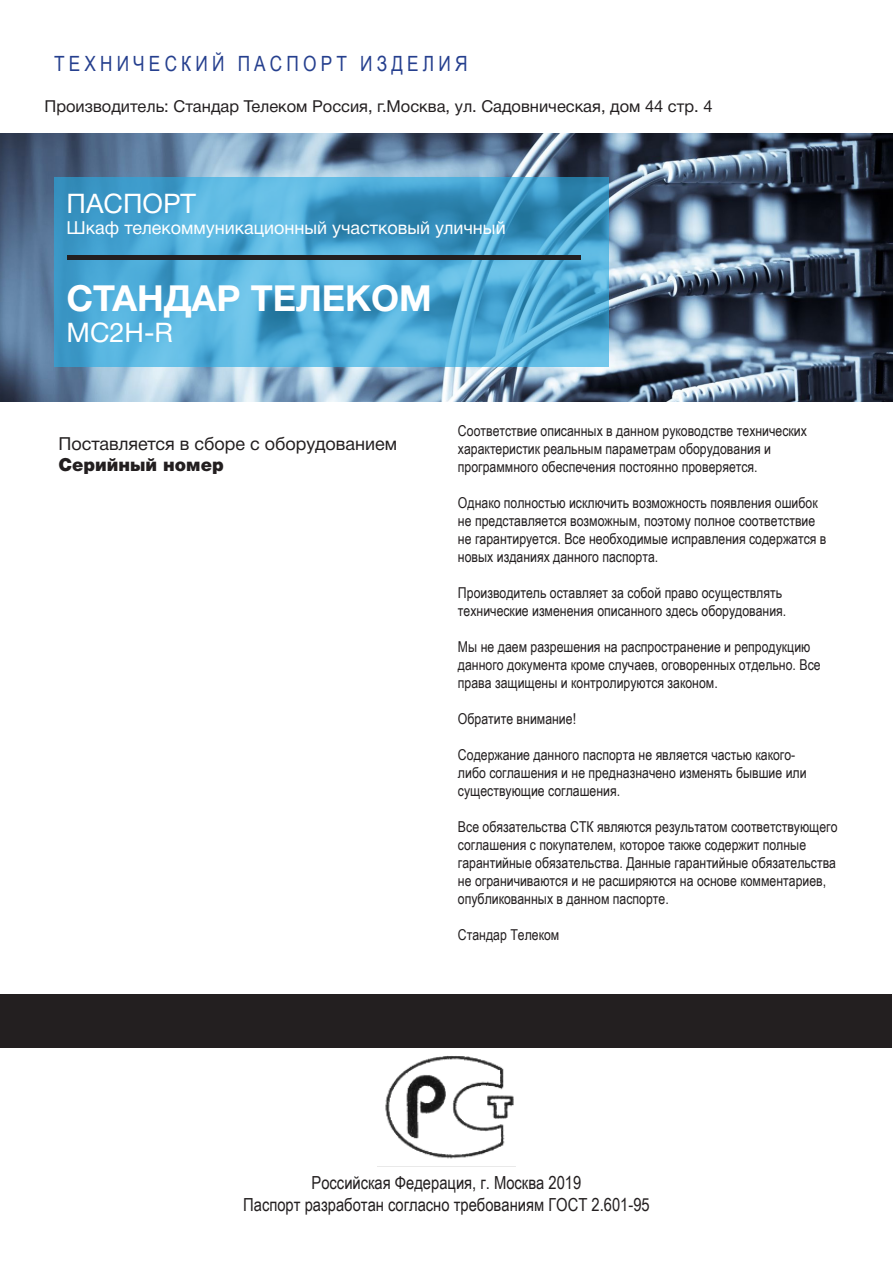
<style>
.page{position:relative;width:893px;height:1263px;background:#fff}
.page>*{position:absolute;margin:0;border:0;box-sizing:border-box;transform-origin:0 0}
.t1{font:700 36px "Helvetica Neue Cyr";color:#fff}
.t2{font:27px "Helvetica Neue Cyr";color:#fff}
.t3{font:21px "Arial Narrow";letter-spacing:.2em;color:#253f8e}
.t4{font:18px "Arial Narrow";color:#231f20}
.t5{font:18px/21.6px "Helvetica Neue Cyr";color:#231f20}
.t6{font:18px "Helvetica Neue Cyr";color:#fff}
.t7{font:16.5px "Helvetica Neue Cyr";color:#231f20}
.t8{font:15px/18px "Arial Narrow";color:#231f20}
.s1{font-weight:900}
</style>
<div class="page">
<div style="left:1px;top:994px;width:891px;height:53px;background:#231f20"></div>
<img style="left:385px;top:1056px;width:129px;height:103px">
<img style="left:0;top:134px;width:893px;height:268px">
<svg style="left:54px;top:177px;width:554px;height:189px;background:#4da7d2"></svg>
<hr style="left:67px;top:256px;width:513px;height:4px;background:#231f20">
<p class="t3" style="left:54px;top:48px;width:415px">ТЕХНИЧЕСКИЙ ПАСПОРТ ИЗДЕЛИЯ</p>
<p class="t7" style="left:44px;top:97px;width:670px">Производитель: Стандар Телеком Россия, г.Москва, ул. Садовническая, дом 44 стр. 4</p>
<p class="t2" style="left:67px;top:188px;width:131px">ПАСПОРТ</p>
<p class="t6" style="left:67px;top:218px;width:441px">Шкаф телекоммуникационный участковый уличный</p>
<p class="t1" style="left:67px;top:278px;width:367px">СТАНДАР ТЕЛЕКОМ</p>
<p class="t2" style="left:67px;top:318px;width:108px">MC2H-R</p>
<p class="t5" style="left:59px;top:433px;width:340px">Поставляется в сборе с оборудованием<br><span class="s1">Серийный номер</span></p>
<p class="t8" style="left:458px;top:421px;width:350px">Соответствие описанных в данном руководстве технических характеристик реальным параметрам оборудования и программного обеспечения постоянно проверяется.</p>
<p class="t8" style="left:458px;top:493px;width:370px">Однако полностью исключить возможность появления ошибок не представляется возможным, поэтому полное соответствие не гарантируется. Все необходимые исправления содержатся в новых изданиях данного паспорта.</p>
<p class="t8" style="left:458px;top:583px;width:330px">Производитель оставляет за собой право осуществлять технические изменения описанного здесь оборудования.</p>
<p class="t8" style="left:458px;top:637px;width:364px">Мы не даем разрешения на распространение и репродукцию данного документа кроме случаев, оговоренных отдельно. Все права защищены и контролируются законом.</p>
<p class="t8" style="left:458px;top:709px;width:120px">Обратите внимание!</p>
<p class="t8" style="left:458px;top:745px;width:350px">Содержание данного паспорта не является частью какого&shy;либо соглашения и не предназначено изменять бывшие или существующие соглашения.</p>
<p class="t8" style="left:458px;top:817px;width:381px">Все обязательства СТК являются результатом соответствующего соглашения с покупателем, которое также содержит полные гарантийные обязательства. Данные гарантийные обязательства не ограничиваются и не расширяются на основе комментариев, опубликованных в данном паспорте.</p>
<p class="t8" style="left:458px;top:925px;width:103px">Стандар Телеком</p>
<p class="t4" style="left:311px;top:1169px;width:271px">Российская Федерация, г. Москва 2019</p>
<p class="t4" style="left:243px;top:1191px;width:408px">Паспорт разработан согласно требованиям ГОСТ 2.601-95</p>
</div>
